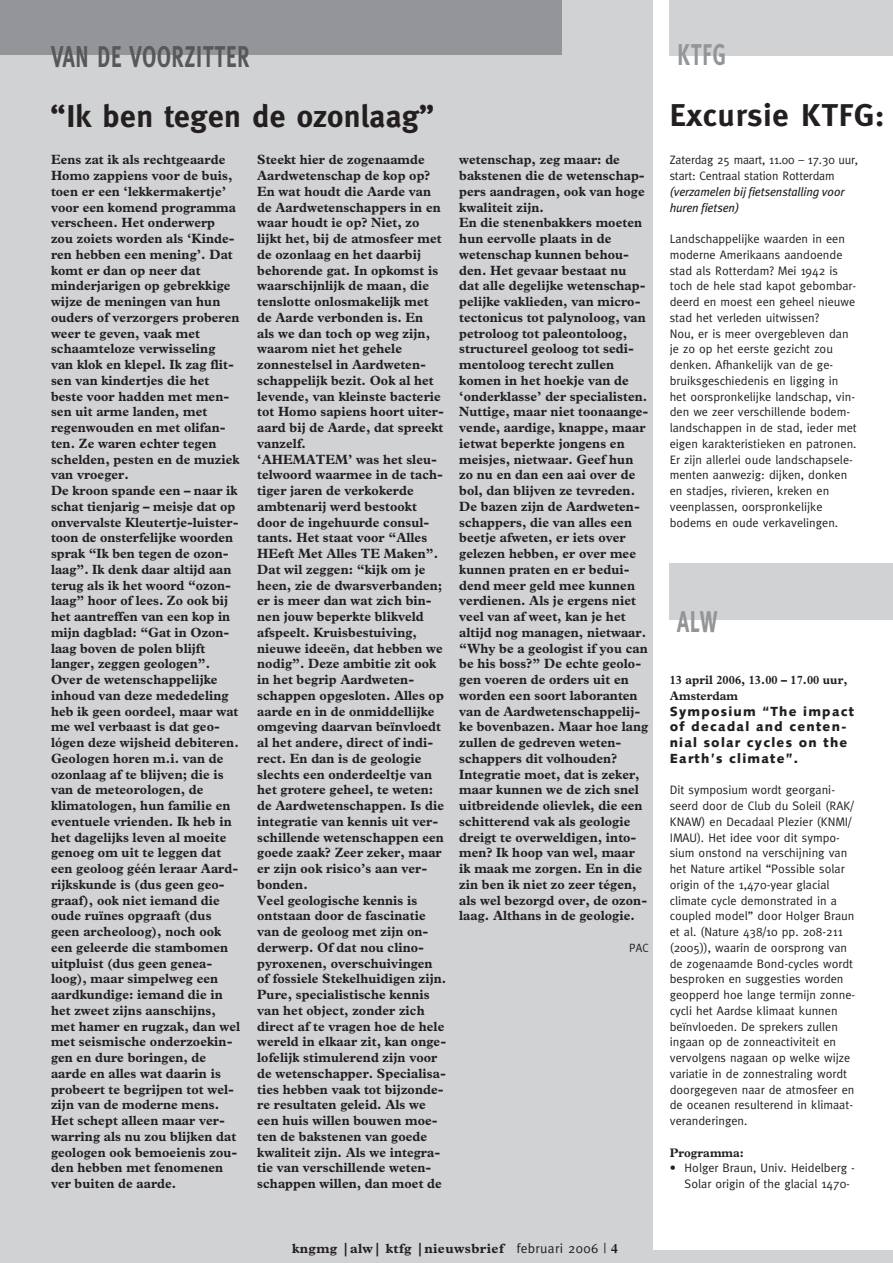
<style>
.page{position:relative;width:893px;height:1263px;background:#fff}
.page>*{position:absolute;margin:0;border:0;box-sizing:border-box;transform-origin:0 0}
.t1{font:700 31.5px "Meta";letter-spacing:.01em;color:#231f20}
.t2{font:700 30px "Meta";letter-spacing:.045em;color:#57585a;scale:.7 1}
.t3{font:700 30px "Meta";letter-spacing:.045em;color:#939598;scale:.7 1}
.t4{font:700 13.5px/15.8px "Plantin";letter-spacing:.005em;color:#231f20;scale:.95 1}
.t5{font:700 13.5px "Plantin";letter-spacing:.025em;color:#231f20}
.t6{font:900 13.2px/15.8px "Syntax";letter-spacing:.09em;color:#231f20}
.t7{font:700 12.45px/15.8px "Plantin";letter-spacing:.005em;color:#231f20;scale:.95 1}
.t8{font:12.3px/15.8px "Meta";color:#231f20}
.t9{font:italic 12.3px/15.8px "Meta Plus";letter-spacing:-.01em;color:#231f20}
.t10{font:12px "Meta Caps";color:#231f20;scale:.95 1}
.s1{font-family:"Meta";font-weight:400}
</style>
<div class="page">
<div style="left:0;top:1250px;width:893px;height:13px;background:#d1d2d4"></div>
<div style="left:0;top:0;width:653px;height:1250px;background:#d1d2d4"></div>
<div style="left:0;top:0;width:561px;height:54px;background:#939598"></div>
<div style="left:670px;top:564px;width:223px;height:56px;background:#d1d2d4"></div>
<div style="left:670px;top:0;width:223px;height:55px;background:#d1d2d4"></div>
<h2 class="t2" style="left:51px;top:45px;width:285px">VAN DE VOORZITTER</h2>
<h1 class="t1" style="left:51px;top:105px;width:385px">“Ik ben tegen de ozonlaag”</h1>
<p class="t4" style="left:51px;top:153px;width:200px">Eens zat ik als rechtgeaarde<br>Homo zappiens voor de buis, toen er een ‘lekkermakertje’ voor een komend programma verscheen. Het onderwerp zou zoiets worden als ‘Kinde&shy;ren hebben een mening’. Dat komt er dan op neer dat minderjarigen op gebrekkige wijze de meningen van hun ouders of verzorgers proberen weer te geven, vaak met schaamteloze verwisseling van klok en klepel. Ik zag flit&shy;sen van kindertjes die het beste voor hadden met men&shy;sen uit arme landen, met regenwouden en met olifan&shy;ten. Ze waren echter tegen schelden, pesten en de muziek van vroeger.<br>De kroon spande een – naar ik schat tienjarig – meisje dat op onvervalste Kleutertje-luister&shy;toon de onsterfelijke woorden sprak “Ik ben tegen de ozon&shy;laag”. Ik denk daar altijd aan terug als ik het woord “ozon&shy;laag” hoor of lees. Zo ook bij het aantreffen van een kop in mijn dagblad: “Gat in Ozon&shy;laag boven de polen blijft langer, zeggen geologen”.<br>Over de wetenschappelijke inhoud van deze mededeling heb ik geen oordeel, maar wat me wel verbaast is dat geo&shy;lógen deze wijsheid debiteren.<br>Geologen horen m.i. van de ozonlaag af te blijven; die is van de meteorologen, de klimatologen, hun familie en eventuele vrienden. Ik heb in het dagelijks leven al moeite genoeg om uit te leggen dat een geoloog géén leraar Aard&shy;rijkskunde is (dus geen geo&shy;graaf), ook niet iemand die oude ruïnes opgraaft (dus geen archeoloog), noch ook een geleerde die stambomen uitpluist (dus geen genea&shy;loog), maar simpelweg een aardkundige: iemand die in het zweet zijns aanschijns, met hamer en rugzak, dan wel met seismische onderzoekin&shy;gen en dure boringen, de aarde en alles wat daarin is probeert te begrijpen tot wel&shy;zijn van de moderne mens.<br>Het schept alleen maar ver&shy;warring als nu zou blijken dat geologen ook bemoeienis zou&shy;den hebben met fenomenen ver buiten de aarde.</p>
<p class="t4" style="left:257px;top:153px;width:200px">Steekt hier de zogenaamde<br>Aardwetenschap de kop op?<br>En wat houdt die Aarde van de Aardwetenschappers in en waar houdt ie op? Niet, zo lijkt het, bij de atmosfeer met de ozonlaag en het daarbij behorende gat. In opkomst is waarschijnlijk de maan, die tenslotte onlosmakelijk met de Aarde verbonden is. En<br>als we dan toch op weg zijn, waarom niet het gehele zonnestelsel in Aardweten&shy;schappelijk bezit. Ook al het levende, van kleinste bacterie tot Homo sapiens hoort uiter&shy;aard bij de Aarde, dat spreekt vanzelf.<br>‘AHEMATEM’ was het sleu&shy;telwoord waarmee in de tach&shy;tiger jaren de verkokerde ambtenarij werd bestookt door de ingehuurde consul&shy;tants. Het staat voor “Alles<br>HEeft Met Alles TE Maken”.<br>Dat wil zeggen: “kijk om je heen, zie de dwarsverbanden; er is meer dan wat zich bin&shy;nen jouw beperkte blikveld afspeelt. Kruisbestuiving, nieuwe ideeën, dat hebben we nodig”. Deze ambitie zit ook in het begrip Aardweten&shy;schappen opgesloten. Alles op aarde en in de onmiddellijke omgeving daarvan beïnvloedt al het andere, direct of indi&shy;rect. En dan is de geologie slechts een onderdeeltje van het grotere geheel, te weten: de Aardwetenschappen. Is die integratie van kennis uit ver&shy;schillende wetenschappen een goede zaak? Zeer zeker, maar er zijn ook risico’s aan ver&shy;bonden.<br>Veel geologische kennis is ontstaan door de fascinatie van de geoloog met zijn on&shy;derwerp. Of dat nou clino&shy;pyroxenen, overschuivingen of fossiele Stekelhuidigen zijn.<br>Pure, specialistische kennis van het object, zonder zich direct af te vragen hoe de hele wereld in elkaar zit, kan onge&shy;lofelijk stimulerend zijn voor de wetenschapper. Specialisa&shy;ties hebben vaak tot bijzonde&shy;re resultaten geleid. Als we een huis willen bouwen moe&shy;ten de bakstenen van goede kwaliteit zijn. Als we integra&shy;tie van verschillende weten&shy;schappen willen, dan moet de</p>
<p class="t4" style="left:459px;top:153px;width:201px">wetenschap, zeg maar: de bakstenen die de wetenschap&shy;pers aandragen, ook van hoge kwaliteit zijn.<br>En die stenenbakkers moeten hun eervolle plaats in de wetenschap kunnen behou&shy;den. Het gevaar bestaat nu dat alle degelijke wetenschap&shy;pelijke vaklieden, van micro&shy;tectonicus tot palynoloog, van petroloog tot paleontoloog, structureel geoloog tot sedi&shy;mentoloog terecht zullen komen in het hoekje van de ‘onderklasse’ der specialisten.<br>Nuttige, maar niet toonaange&shy;vende, aardige, knappe, maar ietwat beperkte jongens en meisjes, nietwaar. Geef hun zo nu en dan een aai over de bol, dan blijven ze tevreden.<br>De bazen zijn de Aardweten&shy;schappers, die van alles een beetje afweten, er iets over gelezen hebben, er over mee kunnen praten en er bedui&shy;dend meer geld mee kunnen verdienen. Als je ergens niet veel van af weet, kan je het altijd nog managen, nietwaar. “Why be a geologist if you can be his boss?” De echte geolo&shy;gen voeren de orders uit en worden een soort laboranten van de Aardwetenschappelij&shy;ke bovenbazen. Maar hoe lang zullen de gedreven weten&shy;schappers dit volhouden?<br>Integratie moet, dat is zeker, maar kunnen we de zich snel uitbreidende olievlek, die een schitterend vak als geologie dreigt te overweldigen, into&shy;men? Ik hoop van wel, maar ik maak me zorgen. En in die zin ben ik niet zo zeer tégen, als wel bezorgd over, de ozon&shy;laag. Althans in de geologie.</p>
<p class="t10" style="left:629px;top:941px;width:22px">PAC</p>
<p class="t5" style="left:292px;top:1243px;width:327px">kngmg |alw| ktfg |nieuwsbrief <span class="s1">februari 2006 |</span> 4</p>
<h2 class="t3" style="left:678px;top:44px;width:70px">KTFG</h2>
<h1 class="t1" style="left:670px;top:103px;width:216px">Excursie KTFG:</h1>
<p class="t8" style="left:670px;top:153px;width:190px">Zaterdag 25 maart, 11.00 – 17.30 uur, start: Centraal station Rotterdam</p>
<p class="t9" style="left:670px;top:185px;width:176px">(verzamelen bij fietsenstalling voor huren fietsen)</p>
<p class="t8" style="left:670px;top:232px;width:189px">Landschappelijke waarden in een moderne Amerikaans aandoende stad als Rotterdam? Mei 1942 is toch de hele stad kapot gebombar&shy;deerd en moest een geheel nieuwe stad het verleden uitwissen?<br>Nou, er is meer overgebleven dan je zo op het eerste gezicht zou denken. Afhankelijk van de ge&shy;bruiksgeschiedenis en ligging in het oorspronkelijke landschap, vin&shy;den we zeer verschillende bodem&shy;landschappen in de stad, ieder met eigen karakteristieken en patronen.<br>Er zijn allerlei oude landschapsele&shy;menten aanwezig: dijken, donken en stadjes, rivieren, kreken en veenplassen, oorspronkelijke bodems en oude verkavelingen.</p>
<h2 class="t3" style="left:677px;top:611px;width:60px">ALW</h2>
<p class="t7" style="left:670px;top:673px;width:189px">13 april 2006, 13.00 – 17.00 uur,<br>Amsterdam</p>
<p class="t6" style="left:670px;top:704px;width:186px">Symposium “The impact of decadal and centen&shy;nial solar cycles on the<br>Earth’s climate”.</p>
<p class="t8" style="left:670px;top:783px;width:187px">Dit symposium wordt georgani&shy;seerd door de Club du Soleil (RAK/<br>KNAW) en Decadaal Plezier (KNMI/<br>IMAU). Het idee voor dit sympo&shy;sium onstond na verschijning van het Nature artikel “Possible solar origin of the 1,470-year glacial climate cycle demonstrated in a coupled model” door Holger Braun et al. (Nature 438/10 pp. 208-211 (2005)), waarin de oorsprong van de zogenaamde Bond-cycles wordt besproken en suggesties worden geopperd hoe lange termijn zonne&shy;cycli het Aardse klimaat kunnen beïnvloeden. De sprekers zullen ingaan op de zonneactiviteit en vervolgens nagaan op welke wijze variatie in de zonnestraling wordt doorgegeven naar de atmosfeer en de oceanen resulterend in klimaat&shy;veranderingen.</p>
<p class="t7" style="left:670px;top:1145px;width:80px">Programma:</p>
<p class="t8" style="left:684px;top:1161px;width:172px;text-indent:-15px">• Holger Braun, Univ. Heidelberg -<br>Solar origin of the glacial 1470-</p>
</div>
